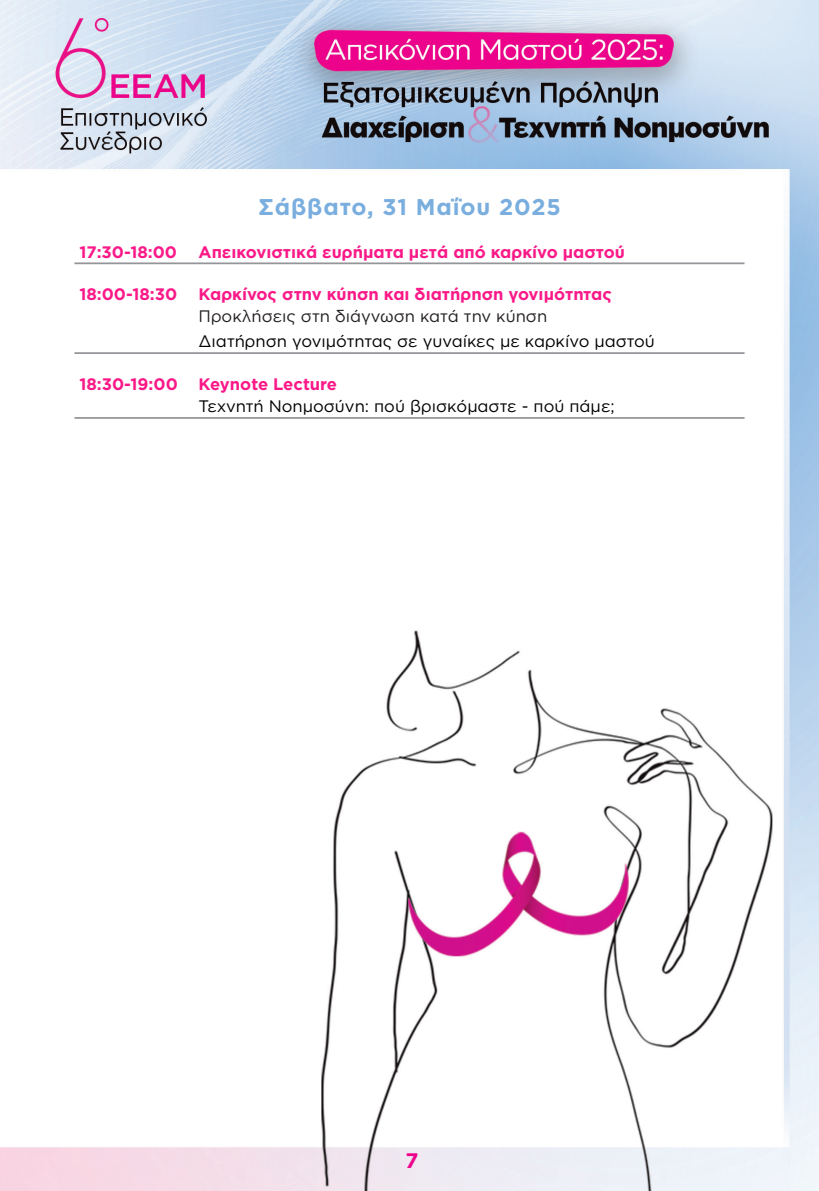
<style>
.page{position:relative;width:819px;height:1191px;background:#fff}
.page>*{position:absolute;margin:0;border:0;box-sizing:border-box;transform-origin:0 0}
.t1{font:700 22.75px "Gotham Greek";letter-spacing:.04em;color:#79aede}
.t2{font:700 21px "Gotham Greek";color:#ed028c}
.t3{font:700 16.62px "Gotham Greek";color:#fb1988}
.t4{font:16.62px "Gotham Greek";color:#000}
.t5{font:16.62px "Gotham Greek";color:#231f20}
</style>
<div class="page">
<img style="left:0;top:0;width:819px;height:1191px">
<hr style="left:74px;top:262px;width:670px;height:2px;background:#939598">
<hr style="left:74px;top:352px;width:670px;height:2px;background:#939598">
<hr style="left:74px;top:417px;width:670px;height:2px;background:#939598">
<p class="t1" style="left:258px;top:194px;width:304px">Σάββατο, 31 Μαΐου 2025</p>
<p class="t3" style="left:79px;top:242px;width:99px">17:30-18:00</p>
<p class="t3" style="left:198px;top:242px;width:428px">Απεικονιστικά ευρήματα μετά από καρκίνο μαστού</p>
<p class="t3" style="left:79px;top:284px;width:99px">18:00-18:30</p>
<p class="t3" style="left:198px;top:284px;width:415px">Καρκίνος στην κύηση και διατήρηση γονιμότητας</p>
<p class="t5" style="left:198px;top:307px;width:350px">Προκλήσεις στη διάγνωση κατά την κύηση</p>
<p class="t4" style="left:198px;top:332px;width:458px">Διατήρηση γονιμότητας σε γυναίκες με καρκίνο μαστού</p>
<p class="t3" style="left:79px;top:374px;width:259px">18:30-19:00 Keynote Lecture</p>
<p class="t4" style="left:198px;top:397px;width:417px">Τεχνητή Νοημοσύνη: πού βρισκόμαστε - πού πάμε;</p>
<p class="t2" style="left:405px;top:1147px;width:14px">7</p>
</div>
